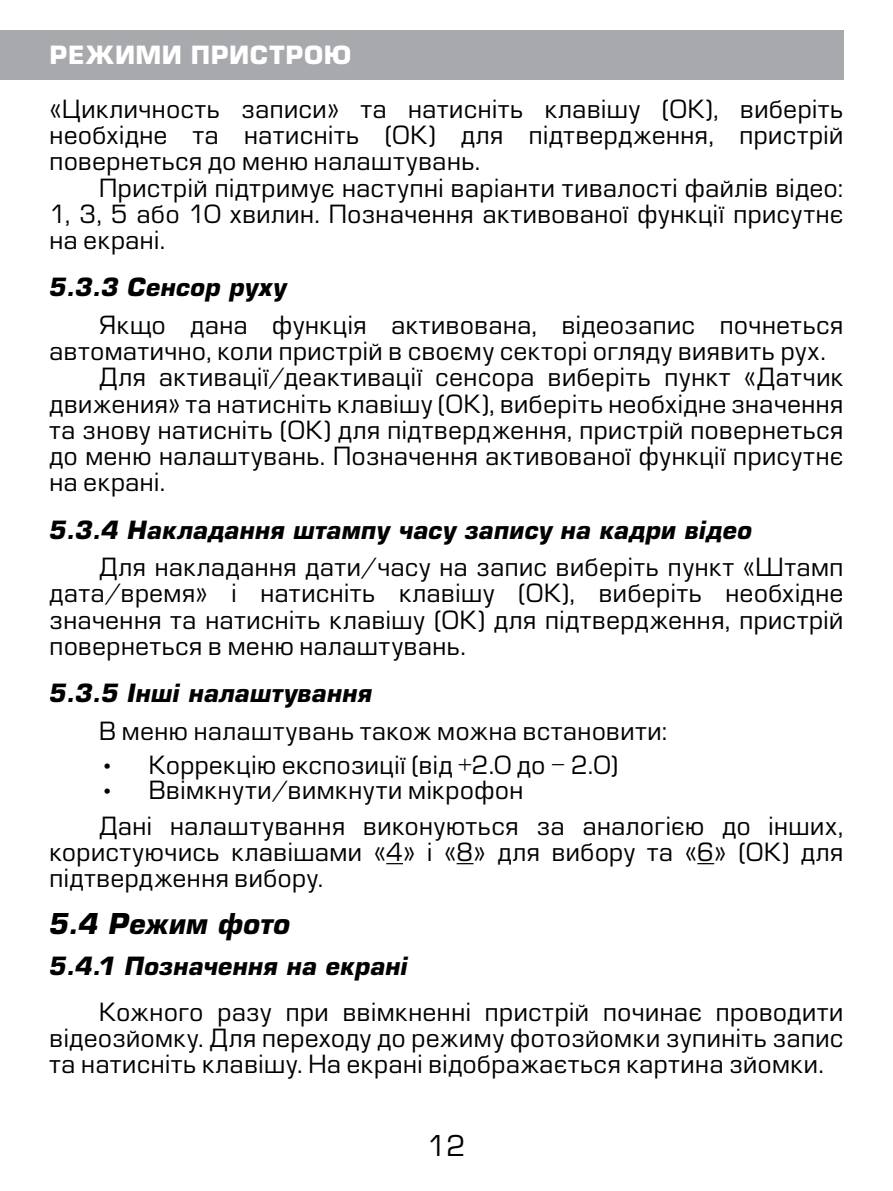
<style>
.page{position:relative;width:893px;height:1191px;background:#fff}
.page>*{position:absolute;margin:0;border:0;box-sizing:border-box;transform-origin:0 0}
.t1{font:italic 700 28px "Europe";letter-spacing:.005em;color:#000}
.t2{font:28px "Europe";color:#000}
.t3{font:24.5px/26.2px "Europe";letter-spacing:.025em;color:#000;text-align:justify}
.t4{font:italic 700 24.5px "Europe";letter-spacing:.01em;color:#000}
.t5{font:700 24.5px "Europe";letter-spacing:.02em;color:#fff}
</style>
<div class="page">
<div style="left:0;top:30px;width:843px;height:49px;background:#a7a9ac"></div>
<svg style="left:386px;top:863px;width:17px;height:1px"></svg>
<svg style="left:457px;top:863px;width:16px;height:1px"></svg>
<svg style="left:697px;top:863px;width:17px;height:1px"></svg>
<p class="t5" style="left:50px;top:40px;width:303px">РЕЖИМИ ПРИСТРОЮ</p>
<p class="t3" style="left:50px;top:96px;width:795px">«Цикличность записи» та натисніть клавішу (ОК), виберіть необхідне та натисніть (ОК) для підтвердження, пристрій повернеться до меню налаштувань.</p>
<p class="t3" style="left:50px;top:175px;width:795px;text-indent:50px">Пристрій підтримує наступні варіанти тивалості файлів відео:<br>1, 3, 5 або 10 хвилин. Позначення активованої функції присутнє на екрані.</p>
<p class="t4" style="left:50px;top:273px;width:238px">5.3.3 Сенсор руху</p>
<p class="t3" style="left:99px;top:312px;width:746px">Якщо дана функція активована, відеозапис почнеться</p>
<p class="t3" style="left:50px;top:338px;width:778px">автоматично, коли пристрій в своєму секторі огляду виявить рух.</p>
<p class="t3" style="left:99px;top:364px;width:746px">Для активації/деактивації сенсора виберіть пункт «Датчик</p>
<p class="t3" style="left:50px;top:391px;width:795px">движения» та натисніть клавішу (ОК), виберіть необхідне значення</p>
<p class="t3" style="left:50px;top:417px;width:795px">та знову натисніть (ОК) для підтвердження, пристрій повернеться</p>
<p class="t3" style="left:50px;top:443px;width:795px">до меню налаштувань. Позначення активованої функції присутнє</p>
<p class="t3" style="left:50px;top:469px;width:117px">на екрані.</p>
<p class="t4" style="left:50px;top:515px;width:704px">5.3.4 Накладання штампу часу запису на кадри відео</p>
<p class="t3" style="left:50px;top:554px;width:795px;text-indent:50px">Для накладання дати/часу на запис виберіть пункт «Штамп дата/время» і натисніть клавішу (ОК), виберіть необхідне значення та натисніть клавішу (ОК) для підтвердження, пристрій повернеться в меню налаштувань.</p>
<p class="t4" style="left:50px;top:678px;width:324px">5.3.5 Інші налаштування</p>
<p class="t3" style="left:99px;top:718px;width:570px">В меню налаштувань також можна встановити:</p>
<p class="t3" style="left:99px;top:752px;width:520px">• Коррекцію експозиції (від +2.0 до - 2.0)</p>
<p class="t3" style="left:99px;top:772px;width:746px;line-height:36.1px">• Ввімкнути/вимкнути мікрофон<br>Дані налаштування виконуються за аналогією до інших,</p>
<p class="t3" style="left:50px;top:839px;width:795px">користуючись клавішами «4» і «8» для вибору та «6» (ОК) для підтвердження вибору.</p>
<p class="t1" style="left:50px;top:906px;width:242px">5.4 Режим фото</p>
<p class="t4" style="left:50px;top:951px;width:360px">5.4.1 Позначення на екрані</p>
<p class="t3" style="left:50px;top:999px;width:795px;text-indent:50px">Кожного разу при ввімкненні пристрій починає проводити відеозйомку. Для переходу до режиму фотозйомки зупиніть запис та натисніть клавішу. На екрані відображається картина зйомки.</p>
<p class="t2" style="left:427px;top:1129px;width:40px">12</p>
</div>
